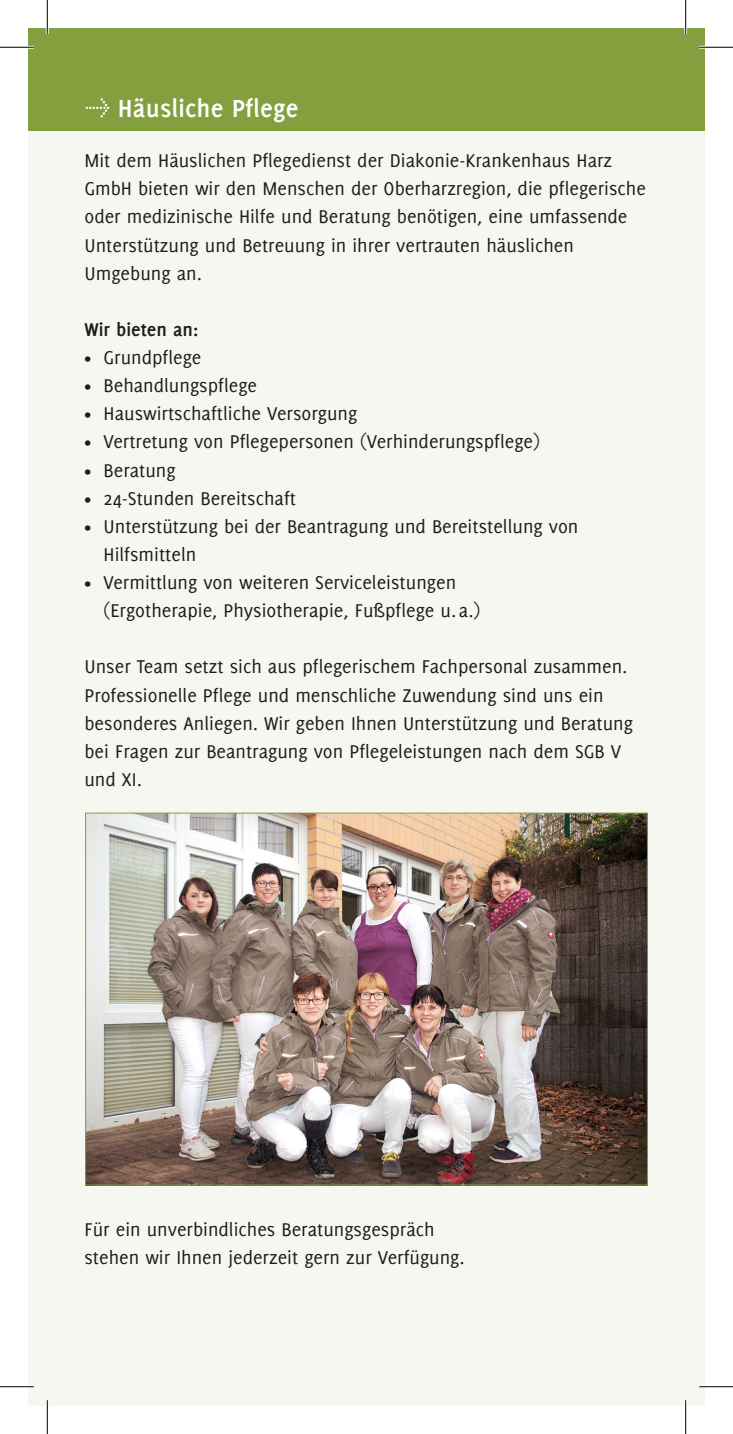
<style>
.page{position:relative;width:733px;height:1434px;background:#fff}
.page>*{position:absolute;margin:0;border:0;box-sizing:border-box;transform-origin:0 0}
.t1{font:700 27px "Delicious";letter-spacing:.01em;color:#fff}
.t2{font:20.25px/28.1px "Delicious";color:#1d1d1b}
.t3{font:700 20.25px "Delicious";color:#1d1d1b}
.s1{font-size:15.75px}
</style>
<div class="page">
<div style="left:28px;top:28px;width:676px;height:1378px;background:#f6f7f1"></div>
<div style="left:28px;top:28px;width:676px;height:102px;background:#84a03e"></div>
<svg style="left:86px;top:98px;width:23px;height:19px"></svg>
<img style="left:87px;top:815px;width:558px;height:368px">
<hr style="left:0;top:46px;width:34px;height:3px;background:#fff">
<hr style="left:699px;top:46px;width:33px;height:3px;background:#fff">
<hr style="left:0;top:1385px;width:34px;height:3px;background:#fff">
<hr style="left:699px;top:1385px;width:33px;height:3px;background:#fff">
<hr style="left:46px;top:0;width:3px;height:34px;background:#fff">
<hr style="left:46px;top:1400px;width:3px;height:34px;background:#fff">
<hr style="left:684px;top:0;width:2px;height:34px;background:#fff">
<hr style="left:684px;top:1400px;width:2px;height:34px;background:#fff">
<hr style="left:0;top:47px;width:34px;height:1px;background:#000">
<hr style="left:699px;top:47px;width:33px;height:1px;background:#000">
<hr style="left:0;top:1386px;width:34px;height:1px;background:#000">
<hr style="left:699px;top:1386px;width:33px;height:1px;background:#000">
<hr style="left:47px;top:0;width:1px;height:34px;background:#000">
<hr style="left:47px;top:1400px;width:1px;height:34px;background:#000">
<hr style="left:685px;top:0;width:1px;height:34px;background:#000">
<hr style="left:685px;top:1400px;width:1px;height:34px;background:#000">
<h1 class="t1" style="left:118px;top:93px;width:182px">Häusliche Pflege</h1>
<p class="t2" style="left:84px;top:146px;width:563px">Mit dem Häuslichen Pflegedienst der Diakonie-Krankenhaus Harz GmbH bieten wir den Menschen der Oberharzregion, die pflegerische oder medizinische Hilfe und Beratung benötigen, eine umfassende Unterstützung und Betreuung in ihrer vertrauten häuslichen Umgebung an.</p>
<p class="t3" style="left:84px;top:318px;width:115px">Wir bieten an:</p>
<p class="t2" style="left:84px;top:343px;width:118px"><span class="s1">•</span> Grundpflege</p>
<p class="t2" style="left:84px;top:371px;width:174px"><span class="s1">•</span> Behandlungspflege</p>
<p class="t2" style="left:84px;top:399px;width:274px"><span class="s1">•</span> Hauswirtschaftliche Versorgung</p>
<p class="t2" style="left:84px;top:427px;width:457px"><span class="s1">•</span> Vertretung von Pflegepersonen (Verhinderungspflege)</p>
<p class="t2" style="left:84px;top:456px;width:93px"><span class="s1">•</span> Beratung</p>
<p class="t2" style="left:84px;top:484px;width:213px"><span class="s1">•</span> 24-Stunden Bereitschaft</p>
<p class="t2" style="left:104px;top:512px;width:476px;text-indent:-19px"><span class="s1">•</span> Unterstützung bei der Beantragung und Bereitstellung von<br>Hilfsmitteln</p>
<p class="t2" style="left:104px;top:568px;width:378px;text-indent:-19px"><span class="s1">•</span> Vermittlung von weiteren Serviceleistungen (Ergotherapie, Physiotherapie, Fußpflege u. a.)</p>
<p class="t2" style="left:84px;top:652px;width:550px">Unser Team setzt sich aus pflegerischem Fachpersonal zusammen.<br>Professionelle Pflege und menschliche Zuwendung sind uns ein besonderes Anliegen. Wir geben Ihnen Unterstützung und Beratung bei Fragen zur Beantragung von Pflegeleistungen nach dem SGB V und XI.</p>
<p class="t2" style="left:84px;top:1215px;width:381px">Für ein unverbindliches Beratungsgespräch stehen wir Ihnen jederzeit gern zur Verfügung.</p>
</div>
